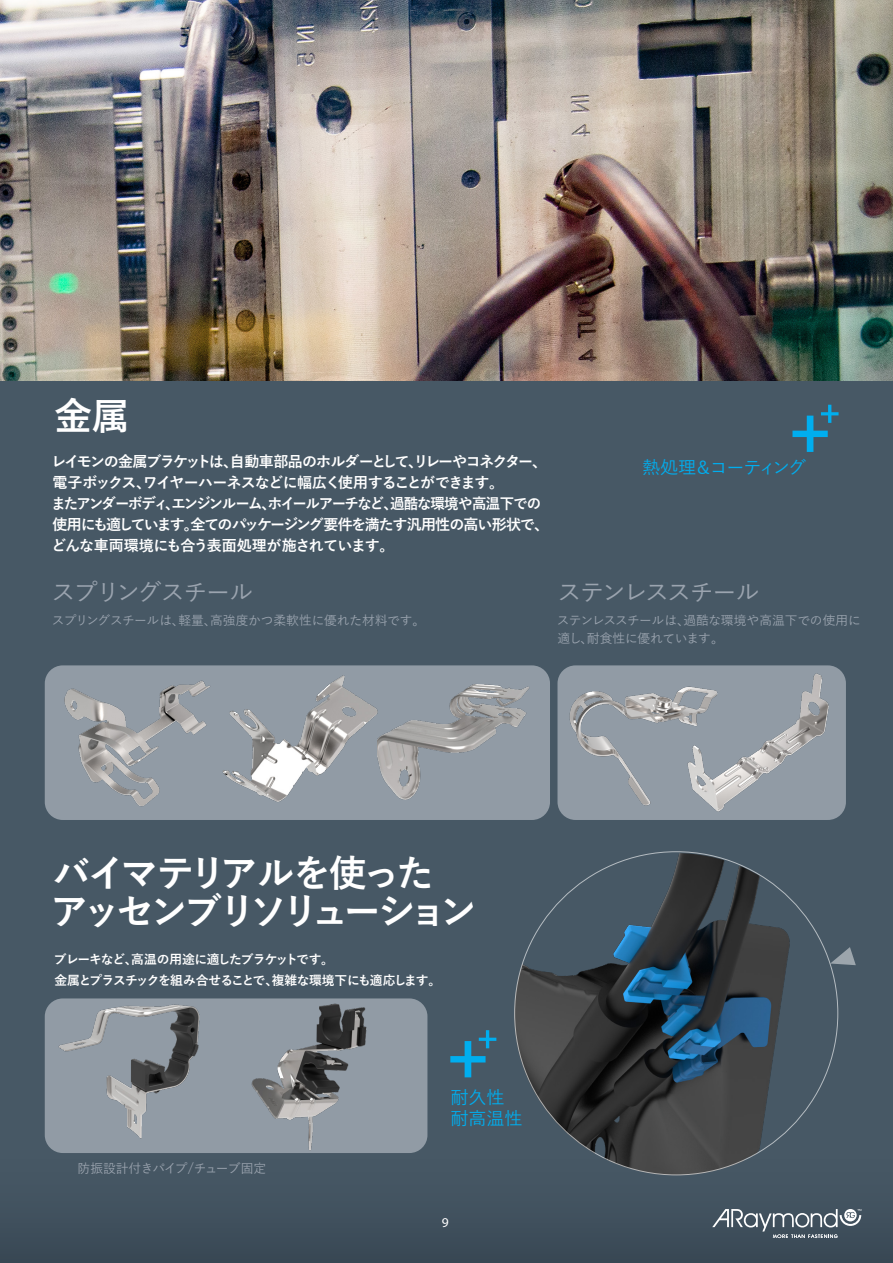
<style>
.page{position:relative;width:893px;height:1263px;background:#fff}
.page>*{position:absolute;margin:0;border:0;box-sizing:border-box;transform-origin:0 0}
.t1{font:700 37.5px/37.5px "Yu Gothic";letter-spacing:-.1em;color:#fff}
.t2{font:500 24px "Yu Gothic";letter-spacing:-.065em;color:#9ba4af}
.t3{font:500 18px "Yu Gothic";letter-spacing:-.055em;color:#00aeef}
.t4{font:500 18px/21px "Yu Gothic";color:#00aeef}
.t5{font:700 15px/21px "Yu Gothic";letter-spacing:-.085em;color:#fff}
.t6{font:13.5px "Myriad Pro";color:#fff}
.t7{font:500 12.75px/18px "Yu Gothic";letter-spacing:-.02em;color:#9ba4af}
.t8{font:700 12.75px/21px "Yu Gothic";letter-spacing:-.075em;color:#fff}
.t9{font:500 12.75px "Yu Gothic";letter-spacing:-.05em;color:#9ba4af}
</style>
<div class="page">
<div style="left:0;top:381px;width:893px;height:882px;background:#475865"></div>
<div style="left:0;top:1150px;width:893px;height:113px;background:#42525f"></div>
<img style="left:0;top:0;width:893px;height:381px">
<svg style="left:712px;top:1209px;width:149px;height:29px"></svg>
<div style="left:45px;top:998px;width:382px;height:155px;background:#919ba5;border-radius:18px"></div>
<div style="left:557px;top:665px;width:289px;height:155px;background:#919ba5;border-radius:18px"></div>
<div style="left:45px;top:665px;width:505px;height:155px;background:#919ba5;border-radius:18px"></div>
<img style="left:676px;top:665px;width:170px;height:155px">
<img style="left:569px;top:687px;width:148px;height:118px">
<img style="left:382px;top:668px;width:161px;height:152px">
<img style="left:223px;top:675px;width:159px;height:127px">
<img style="left:55px;top:680px;width:156px;height:140px">
<img style="left:59px;top:1004px;width:140px;height:134px">
<img style="left:252px;top:1003px;width:115px;height:147px">
<img style="left:514px;top:853px;width:324px;height:322px">
<svg style="left:792px;top:405px;width:46px;height:47px"></svg>
<svg style="left:830px;top:947px;width:26px;height:18px"></svg>
<svg style="left:450px;top:1030px;width:46px;height:47px"></svg>
<h1 class="t1" style="left:54px;top:398px;width:76px">金属</h1>
<p class="t5" style="left:52px;top:451px;width:499px">レイモンの金属ブラケットは、自動車部品のホルダーとして、リレーやコネクター、電子ボックス、ワイヤーハーネスなどに幅広く使用することができます。<br>またアンダーボディ、エンジンルーム、ホイールアーチなど、過酷な環境や高温下での使用にも適しています。全てのパッケージング要件を満たす汎用性の高い形状で、どんな車両環境にも合う表面処理が施されています。</p>
<p class="t3" style="left:642px;top:450px;width:166px">熱処理＆コーティング</p>
<h2 class="t2" style="left:51px;top:570px;width:203px">スプリングスチール</h2>
<h2 class="t2" style="left:557px;top:570px;width:204px">ステンレススチール</h2>
<p class="t7" style="left:52px;top:609px;width:375px">スプリングスチールは、軽量、高強度かつ柔軟性に優れた材料です。</p>
<p class="t7" style="left:557px;top:609px;width:305px">ステンレススチールは、過酷な環境や高温下での使用に適し、耐食性に優れています。</p>
<h1 class="t1" style="left:50px;top:856px;width:428px">バイマテリアルを使ったアッセンブリソリューション</h1>
<p class="t8" style="left:54px;top:949px;width:389px">ブレーキなど、高温の用途に適したブラケットです。<br>金属とプラスチックを組み合せることで、複雑な環境下にも適応します。</p>
<p class="t9" style="left:78px;top:1156px;width:190px">防振設計付きパイプ/チューブ固定</p>
<p class="t4" style="left:450px;top:1085px;width:73px">耐久性耐高温性</p>
<p class="t6" style="left:442px;top:1214px;width:8px">9</p>
</div>
